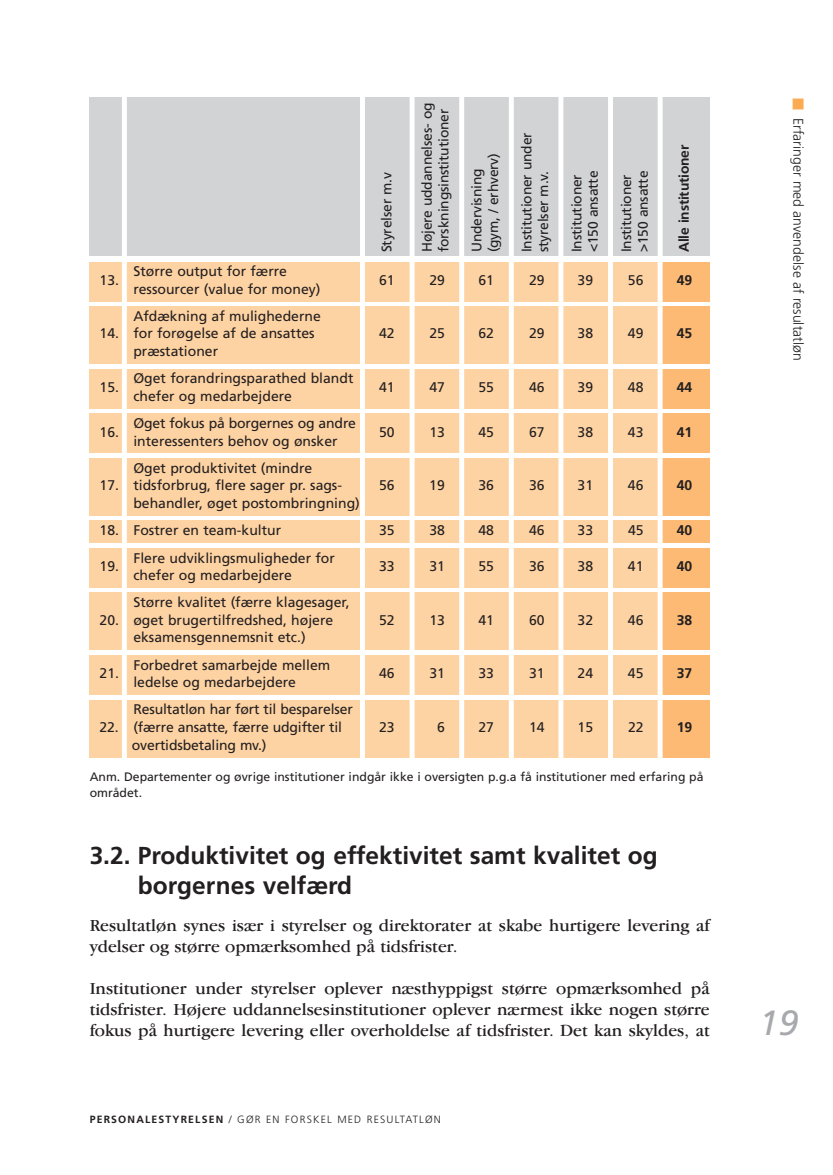
<style>
.page{position:relative;width:833px;height:1175px;background:#fff}
.page>*{position:absolute;margin:0;border:0;box-sizing:border-box;transform-origin:0 0}
.t1{font:italic 35px "Frutiger";color:#a7a9ac}
.t2{font:700 24.5px/29.8px "Frutiger";color:#231f20}
.t3{font:17.5px/21px "Garamond IT Cby BT";color:#231f20}
.t4{font:14px/17.5px "Frutiger";color:#231f20}
.t5{font:300 14px "Frutiger";color:#231f20}
.t6{font:700 14px "Frutiger";color:#231f20}
.t7{font:13.83px/16.6px "Frutiger";letter-spacing:-.01em;color:#231f20}
.t8{font:700 13.83px "Frutiger";letter-spacing:-.01em;color:#231f20}
.t9{font:12.25px/15.8px "Frutiger";color:#231f20}
.t10{font:300 10.5px "Frutiger";letter-spacing:.11em;color:#231f20}
.s1{font-weight:700}
.s2{color:#faab53}
</style>
<div class="page">
<div style="left:90px;top:262px;width:620px;height:39px;background:#fed3a3"></div>
<div style="left:90px;top:306px;width:620px;height:57px;background:#fed3a3"></div>
<div style="left:90px;top:369px;width:620px;height:39px;background:#fed3a3"></div>
<div style="left:90px;top:413px;width:620px;height:40px;background:#fed3a3"></div>
<div style="left:90px;top:458px;width:620px;height:57px;background:#fed3a3"></div>
<div style="left:90px;top:520px;width:620px;height:23px;background:#fed3a3"></div>
<div style="left:90px;top:548px;width:620px;height:39px;background:#fed3a3"></div>
<div style="left:90px;top:592px;width:620px;height:58px;background:#fed3a3"></div>
<div style="left:90px;top:655px;width:620px;height:39px;background:#fed3a3"></div>
<div style="left:90px;top:700px;width:620px;height:57px;background:#fed3a3"></div>
<div style="left:90px;top:97px;width:620px;height:159px;background:#d1d3d4"></div>
<div style="left:661px;top:262px;width:49px;height:39px;background:#fcba74"></div>
<div style="left:661px;top:306px;width:49px;height:57px;background:#fcba74"></div>
<div style="left:661px;top:369px;width:49px;height:39px;background:#fcba74"></div>
<div style="left:661px;top:413px;width:49px;height:40px;background:#fcba74"></div>
<div style="left:661px;top:458px;width:49px;height:57px;background:#fcba74"></div>
<div style="left:661px;top:520px;width:49px;height:23px;background:#fcba74"></div>
<div style="left:661px;top:548px;width:49px;height:39px;background:#fcba74"></div>
<div style="left:661px;top:592px;width:49px;height:58px;background:#fcba74"></div>
<div style="left:661px;top:655px;width:49px;height:39px;background:#fcba74"></div>
<div style="left:661px;top:700px;width:49px;height:57px;background:#fcba74"></div>
<div style="left:608px;top:92px;width:5px;height:670px;background:#fff"></div>
<div style="left:558px;top:92px;width:5px;height:670px;background:#fff"></div>
<div style="left:509px;top:92px;width:5px;height:670px;background:#fff"></div>
<div style="left:459px;top:92px;width:5px;height:670px;background:#fff"></div>
<div style="left:410px;top:92px;width:5px;height:670px;background:#fff"></div>
<div style="left:360px;top:92px;width:5px;height:670px;background:#fff"></div>
<div style="left:122px;top:92px;width:5px;height:670px;background:#fff"></div>
<div style="left:658px;top:92px;width:5px;height:670px;background:#fff"></div>
<p class="t7" style="left:379px;top:252px;width:81px;rotate:-90deg">Styrelser m.v</p>
<p class="t7" style="left:420px;top:252px;width:151px;rotate:-90deg">Højere uddannelses- og forskningsinstitutioner</p>
<p class="t7" style="left:470px;top:252px;width:101px;rotate:-90deg">Undervisning (gym, / erhverv)</p>
<p class="t7" style="left:519px;top:252px;width:121px;rotate:-90deg">Institutioner under styrelser m.v.</p>
<p class="t7" style="left:569px;top:252px;width:83px;rotate:-90deg">Institutioner &lt;150 ansatte</p>
<p class="t7" style="left:619px;top:252px;width:83px;rotate:-90deg">Institutioner &gt;150 ansatte</p>
<p class="t8" style="left:679px;top:252px;width:109px;rotate:-90deg">Alle institutioner</p>
<p class="t4" style="left:100px;top:272px;width:21px">13.</p>
<p class="t4" style="left:133px;top:263px;width:189px">Større output for færre ressourcer (value for money)</p>
<p class="t4" style="left:379px;top:272px;width:17px">61</p>
<p class="t4" style="left:429px;top:272px;width:17px">29</p>
<p class="t4" style="left:478px;top:272px;width:17px">61</p>
<p class="t4" style="left:529px;top:272px;width:17px">29</p>
<p class="t4" style="left:578px;top:272px;width:17px">39</p>
<p class="t4" style="left:628px;top:272px;width:17px">56</p>
<p class="t6" style="left:677px;top:274px;width:17px">49</p>
<p class="t4" style="left:133px;top:308px;width:189px">Afdækning af mulighederne</p>
<p class="t4" style="left:100px;top:326px;width:217px">14. for forøgelse af de ansattes</p>
<p class="t4" style="left:379px;top:326px;width:17px">42</p>
<p class="t4" style="left:429px;top:326px;width:17px">25</p>
<p class="t4" style="left:478px;top:326px;width:17px">62</p>
<p class="t4" style="left:529px;top:326px;width:17px">29</p>
<p class="t4" style="left:578px;top:326px;width:17px">38</p>
<p class="t4" style="left:628px;top:326px;width:17px">49</p>
<p class="t6" style="left:677px;top:328px;width:17px">45</p>
<p class="t4" style="left:133px;top:343px;width:86px">præstationer</p>
<p class="t4" style="left:100px;top:379px;width:21px">15.</p>
<p class="t4" style="left:133px;top:371px;width:222px">Øget forandringsparathed blandt chefer og medarbejdere</p>
<p class="t4" style="left:379px;top:379px;width:17px">41</p>
<p class="t4" style="left:429px;top:379px;width:17px">47</p>
<p class="t4" style="left:478px;top:379px;width:17px">55</p>
<p class="t4" style="left:529px;top:379px;width:17px">46</p>
<p class="t4" style="left:578px;top:379px;width:17px">39</p>
<p class="t4" style="left:628px;top:379px;width:17px">48</p>
<p class="t6" style="left:677px;top:381px;width:17px">44</p>
<p class="t4" style="left:100px;top:424px;width:21px">16.</p>
<p class="t4" style="left:133px;top:415px;width:224px">Øget fokus på borgernes og andre interessenters behov og ønsker</p>
<p class="t4" style="left:379px;top:424px;width:17px">50</p>
<p class="t4" style="left:429px;top:424px;width:17px">13</p>
<p class="t4" style="left:478px;top:424px;width:17px">45</p>
<p class="t4" style="left:529px;top:424px;width:17px">67</p>
<p class="t4" style="left:578px;top:424px;width:17px">38</p>
<p class="t4" style="left:628px;top:424px;width:17px">43</p>
<p class="t6" style="left:677px;top:426px;width:17px">41</p>
<p class="t4" style="left:133px;top:460px;width:180px">Øget produktivitet (mindre</p>
<p class="t4" style="left:100px;top:478px;width:244px">17. tidsforbrug, flere sager pr. sags-</p>
<p class="t4" style="left:379px;top:478px;width:17px">56</p>
<p class="t4" style="left:429px;top:478px;width:17px">19</p>
<p class="t4" style="left:478px;top:478px;width:17px">36</p>
<p class="t4" style="left:529px;top:478px;width:17px">36</p>
<p class="t4" style="left:578px;top:478px;width:17px">31</p>
<p class="t4" style="left:628px;top:478px;width:17px">46</p>
<p class="t6" style="left:677px;top:480px;width:17px">40</p>
<p class="t4" style="left:133px;top:495px;width:228px">behandler, øget postombringning)</p>
<p class="t4" style="left:100px;top:522px;width:183px">18. Fostrer en team-kultur</p>
<p class="t4" style="left:379px;top:522px;width:17px">35</p>
<p class="t4" style="left:429px;top:522px;width:17px">38</p>
<p class="t4" style="left:478px;top:522px;width:17px">48</p>
<p class="t4" style="left:529px;top:522px;width:17px">46</p>
<p class="t4" style="left:578px;top:522px;width:17px">33</p>
<p class="t4" style="left:628px;top:522px;width:17px">45</p>
<p class="t6" style="left:677px;top:524px;width:17px">40</p>
<p class="t4" style="left:100px;top:558px;width:21px">19.</p>
<p class="t4" style="left:133px;top:550px;width:203px">Flere udviklingsmuligheder for chefer og medarbejdere</p>
<p class="t4" style="left:379px;top:558px;width:17px">33</p>
<p class="t4" style="left:429px;top:558px;width:17px">31</p>
<p class="t4" style="left:478px;top:558px;width:17px">55</p>
<p class="t4" style="left:529px;top:558px;width:17px">36</p>
<p class="t4" style="left:578px;top:558px;width:17px">38</p>
<p class="t4" style="left:628px;top:558px;width:17px">41</p>
<p class="t6" style="left:677px;top:560px;width:17px">40</p>
<p class="t4" style="left:133px;top:594px;width:218px">Større kvalitet (færre klagesager,</p>
<p class="t4" style="left:100px;top:612px;width:235px">20. øget brugertilfredshed, højere</p>
<p class="t4" style="left:379px;top:612px;width:17px">52</p>
<p class="t4" style="left:429px;top:612px;width:17px">13</p>
<p class="t4" style="left:478px;top:612px;width:17px">41</p>
<p class="t4" style="left:529px;top:612px;width:17px">60</p>
<p class="t4" style="left:578px;top:612px;width:17px">32</p>
<p class="t4" style="left:628px;top:612px;width:17px">46</p>
<p class="t6" style="left:677px;top:614px;width:17px">38</p>
<p class="t4" style="left:133px;top:629px;width:174px">eksamensgennemsnit etc.)</p>
<p class="t4" style="left:100px;top:665px;width:21px">21.</p>
<p class="t4" style="left:133px;top:657px;width:198px">Forbedret samarbejde mellem ledelse og medarbejdere</p>
<p class="t4" style="left:379px;top:665px;width:17px">46</p>
<p class="t4" style="left:429px;top:665px;width:17px">31</p>
<p class="t4" style="left:478px;top:665px;width:17px">33</p>
<p class="t4" style="left:529px;top:665px;width:17px">31</p>
<p class="t4" style="left:578px;top:665px;width:17px">24</p>
<p class="t4" style="left:628px;top:665px;width:17px">45</p>
<p class="t6" style="left:677px;top:668px;width:17px">37</p>
<p class="t4" style="left:133px;top:702px;width:221px">Resultatløn har ført til besparelser</p>
<p class="t4" style="left:100px;top:719px;width:244px">22. (færre ansatte, færre udgifter til</p>
<p class="t4" style="left:379px;top:719px;width:17px">23</p>
<p class="t4" style="left:437px;top:719px;width:9px">6</p>
<p class="t4" style="left:478px;top:719px;width:17px">27</p>
<p class="t4" style="left:529px;top:719px;width:17px">14</p>
<p class="t4" style="left:578px;top:719px;width:17px">15</p>
<p class="t4" style="left:628px;top:719px;width:17px">22</p>
<p class="t6" style="left:677px;top:721px;width:17px">19</p>
<p class="t4" style="left:132px;top:737px;width:136px">overtidsbetaling mv.)</p>
<p class="t9" style="left:90px;top:769px;width:615px">Anm. Departementer og øvrige institutioner indgår ikke i oversigten p.g.a få institutioner med erfaring på området.</p>
<h2 class="t2" style="left:138px;top:842px;width:521px;text-indent:-48px">3.2. Produktivitet og effektivitet samt kvalitet og borgernes velfærd</h2>
<p class="t3" style="left:90px;top:915px;width:622px">Resultatløn synes især i styrelser og direktorater at skabe hurtigere levering af ydelser og større opmærksomhed på tidsfrister.</p>
<p class="t3" style="left:90px;top:978px;width:622px;text-align:justify">Institutioner under styrelser oplever næsthyppigst større opmærksomhed på tidsfrister. Højere uddannelsesinstitutioner oplever nærmest ikke nogen større fokus på hurtigere levering eller overholdelse af tidsfrister. Det kan skyldes, at</p>
<p class="t10" style="left:90px;top:1114px;width:353px"><span class="s1">PERSONALESTYRELSEN</span> / GØR EN FORSKEL MED RESULTATLØN</p>
<p class="t5" style="left:804px;top:97px;width:264px;rotate:90deg"><span class="s2">■</span> Erfaringer med anvendelse af resultatløn</p>
<h1 class="t1" style="left:759px;top:1008px;width:40px">19</h1>
</div>
